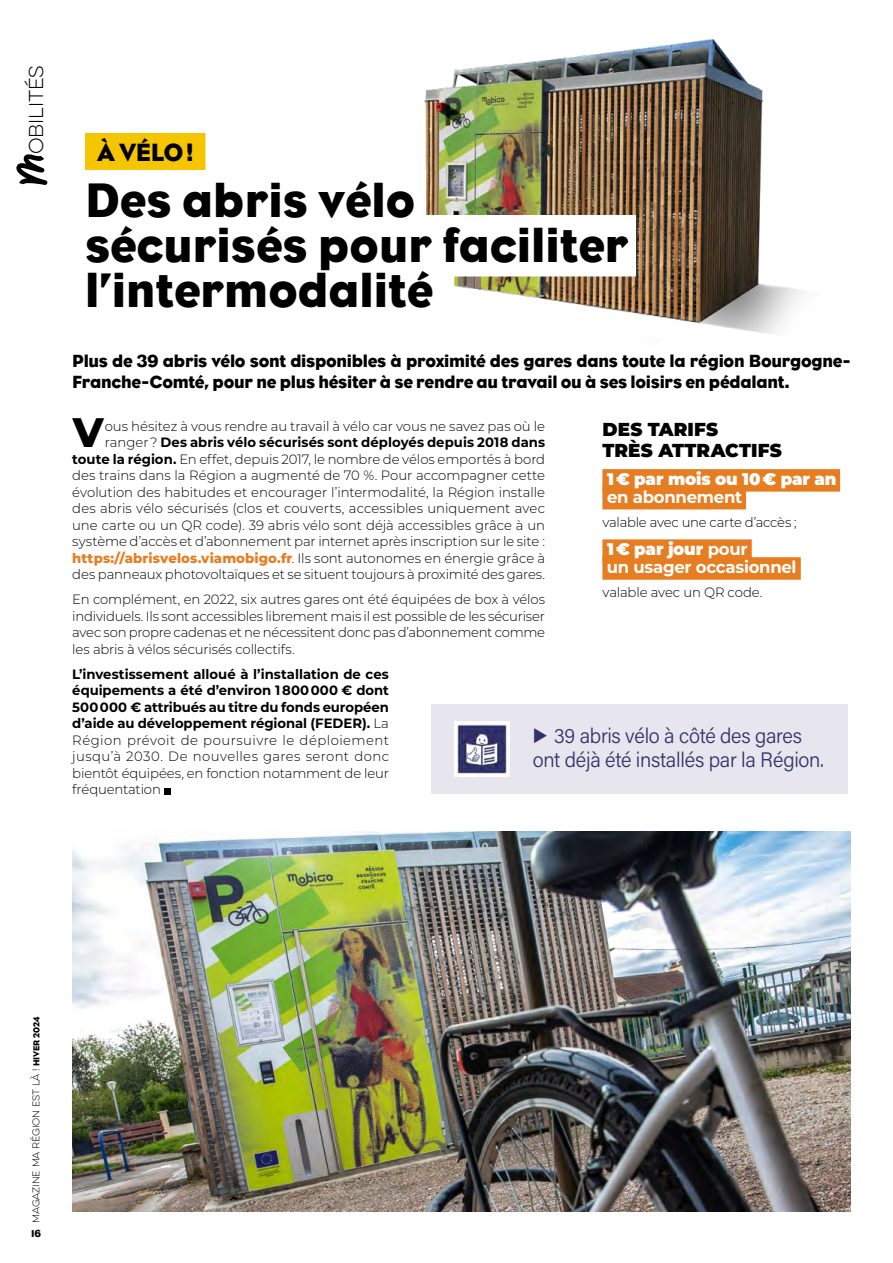
<style>
.page{position:relative;width:893px;height:1263px;background:#fff}
.page>*{position:absolute;margin:0;border:0;box-sizing:border-box;transform-origin:0 0}
.t1{font:49.5px/45px "Eagle";color:#000}
.t2{font:800 41.25px "Montserrat";color:#000}
.t3{font:25.5px "Eagle";color:#000}
.t4{font:21px/24px "Acumin Variable Concept";letter-spacing:-.015em;color:#2e3267;text-align:center}
.t5{font:900 18.75px/20.7px "Montserrat";letter-spacing:.01em;color:#000}
.t6{font:18px/21px "Eagle";letter-spacing:-.015em;color:#000}
.t7{font:100 18px "Eveleth Clean";letter-spacing:-.01em;color:#000}
.t8{font:700 16.8px/17.9px "Montserrat";letter-spacing:-.015em;color:#fff}
.t9{font:900 16.8px "Montserrat";letter-spacing:-.01em;color:#fff}
.t10{font:300 13.5px/16.5px "Montserrat";letter-spacing:-.005em;color:#000;text-align:right}
.t11{font:700 13.5px/16.5px "Montserrat";letter-spacing:-.005em;color:#000;text-align:justify}
.t12{font:300 13.5px "Montserrat";letter-spacing:-.025em;color:#000}
.t13{font:10.5px "Eagle";color:#000}
.t14{font:100 8.85px "Eveleth Clean";letter-spacing:-.01em;color:#000}
.s1{font-weight:700}
.s2{font-weight:800;color:#e77d21}
.s3{font-weight:300}
.s4{font-weight:900}
.s5{font-family:"Eagle";font-weight:400}
</style>
<div class="page">
<img style="left:424px;top:39px;width:378px;height:295px">
<div style="left:164px;top:788px;width:7px;height:6px;background:#000"></div>
<div style="left:431px;top:704px;width:417px;height:89px;background:#e7e5ed"></div>
<img style="left:454px;top:721px;width:55px;height:55px">
<svg style="left:16px;top:154px;width:31px;height:31px"></svg>
<div style="left:602px;top:469px;width:238px;height:23px;background:#e77d21"></div>
<div style="left:602px;top:487px;width:144px;height:22px;background:#e77d21"></div>
<div style="left:602px;top:539px;width:150px;height:23px;background:#e77d21"></div>
<div style="left:602px;top:557px;width:199px;height:23px;background:#e77d21"></div>
<img style="left:72px;top:831px;width:778px;height:381px">
<div style="left:85px;top:133px;width:120px;height:37px;background:#f5c500"></div>
<div style="left:85px;top:170px;width:341px;height:61px;background:#fff"></div>
<div style="left:85px;top:215px;width:551px;height:61px;background:#fff"></div>
<div style="left:85px;top:260px;width:369px;height:61px;background:#fff"></div>
<h3 class="t7" style="left:24px;top:154px;width:90px;rotate:-90deg">OBILITÉS</h3>
<h3 class="t3" style="left:97px;top:136px;width:98px">À VÉLO!</h3>
<h1 class="t1" style="left:85px;top:177px;width:545px">Des abris vélo sécurisés pour faciliter l’intermodalité</h1>
<h3 class="t6" style="left:72px;top:350px;width:780px">Plus de 39 abris vélo sont disponibles à proximité des gares dans toute la région Bourgogne-<br>Franche-Comté, pour ne plus hésiter à se rendre au travail ou à ses loisirs en pédalant.</h3>
<h2 class="t2" style="left:73px;top:402px;width:32px">V</h2>
<p class="t10" style="left:72px;top:417px;width:474px">ous hésitez à vous rendre au travail à vélo car vous ne savez pas où le ranger ? <span class="s1">Des abris vélo sécurisés sont déployés depuis 2018 dans toute la région.</span> En effet, depuis 2017, le nombre de vélos emportés à bord des trains dans la Région a augmenté de 70 %. Pour accompagner cette évolution des habitudes et encourager l’intermodalité, la Région installe des abris vélo sécurisés (clos et couverts, accessibles uniquement avec une carte ou un QR code). 39 abris vélo sont déjà accessibles grâce à un système d’accès et d’abonnement par internet après inscription sur le site : <span class="s2">https://abrisvelos.viamobigo.fr</span>. Ils sont autonomes en énergie grâce à des panneaux photovoltaïques et se situent toujours à proximité des gares.</p>
<p class="t10" style="left:72px;top:591px;width:474px;text-align:justify">En complément, en 2022, six autres gares ont été équipées de box à vélos individuels. Ils sont accessibles librement mais il est possible de les sécuriser avec son propre cadenas et ne nécessitent donc pas d’abonnement comme les abris à vélos sécurisés collectifs.</p>
<p class="t11" style="left:72px;top:665px;width:318px">L’investissement alloué à l’installation de ces équipements a été d’environ 1 800 000 € dont 500 000 € attribués au titre du fonds européen d’aide au développement régional (FEDER). <span class="s3">La Région prévoit de poursuivre le déploiement jusqu’à 2030. De nouvelles gares seront donc bientôt équipées, en fonction notamment de leur fréquentation</span></p>
<h3 class="t5" style="left:602px;top:418px;width:181px">DES TARIFS<br>TRÈS ATTRACTIFS</h3>
<p class="t9" style="left:607px;top:466px;width:231px">1 € par mois ou 10 € par an</p>
<p class="t8" style="left:607px;top:487px;width:137px">en abonnement</p>
<p class="t12" style="left:602px;top:513px;width:196px">valable avec une carte d’accès ;</p>
<p class="t8" style="left:607px;top:540px;width:191px"><span class="s4">1 € par jour</span> pour<br>un usager occasionnel</p>
<p class="t10" style="left:602px;top:584px;width:161px">valable avec un QR code.</p>
<h3 class="t4" style="left:533px;top:723px;width:293px">39 abris vélo à côté des gares<br>ont déjà été installés par la Région.</h3>
<p class="t14" style="left:30px;top:1223px;width:208px;rotate:-90deg">magazine MA région est là ! <span class="s5">HIVER 2024</span></p>
<p class="t13" style="left:31px;top:1227px;width:11px">16</p>
</div>
